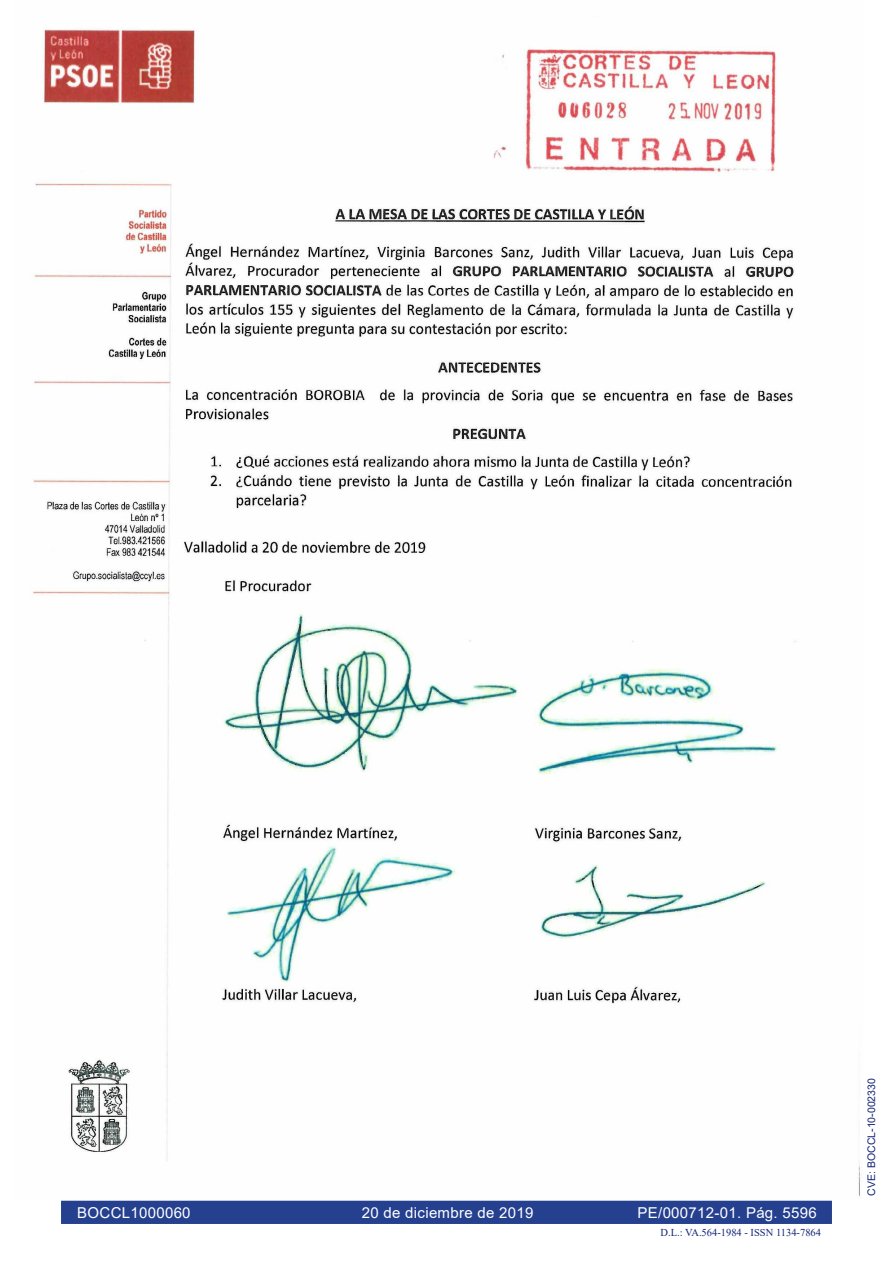
<style>
.page{position:relative;width:893px;height:1263px;background:#fff}
.page>*{position:absolute;margin:0;border:0;box-sizing:border-box;transform-origin:0 0}
.E_CVE{font:15px "Arial";letter-spacing:.02em;color:#fff}
.t1{font:10.5px "Times New Roman";color:#132477}
.t2{font:10.5px "Arial";color:#132477}
</style>
<div class="page">
<div style="left:60px;top:1200px;width:773px;height:25px;background:#25408f"></div>
<div style="left:60px;top:1199px;width:773px;height:26px;border:2px solid #fff"></div>
<img style="left:33px;top:29px;width:827px;height:1171px">
<p class="E_CVE" style="left:77px;top:1202px;width:115px">BOCCL1000060</p>
<p class="E_CVE" style="left:362px;top:1202px;width:173px">20 de diciembre de 2019</p>
<p class="E_CVE" style="left:638px;top:1202px;width:181px">PE/000712-01. Pág. 5596</p>
<p class="t1" style="left:661px;top:1225px;width:162px">D.L.: VA.564-1984 - ISSN 1134-7864</p>
<p class="t2" style="left:864px;top:1195px;width:119px;rotate:-90deg">CVE: BOCCL-10-002330</p>
</div>
